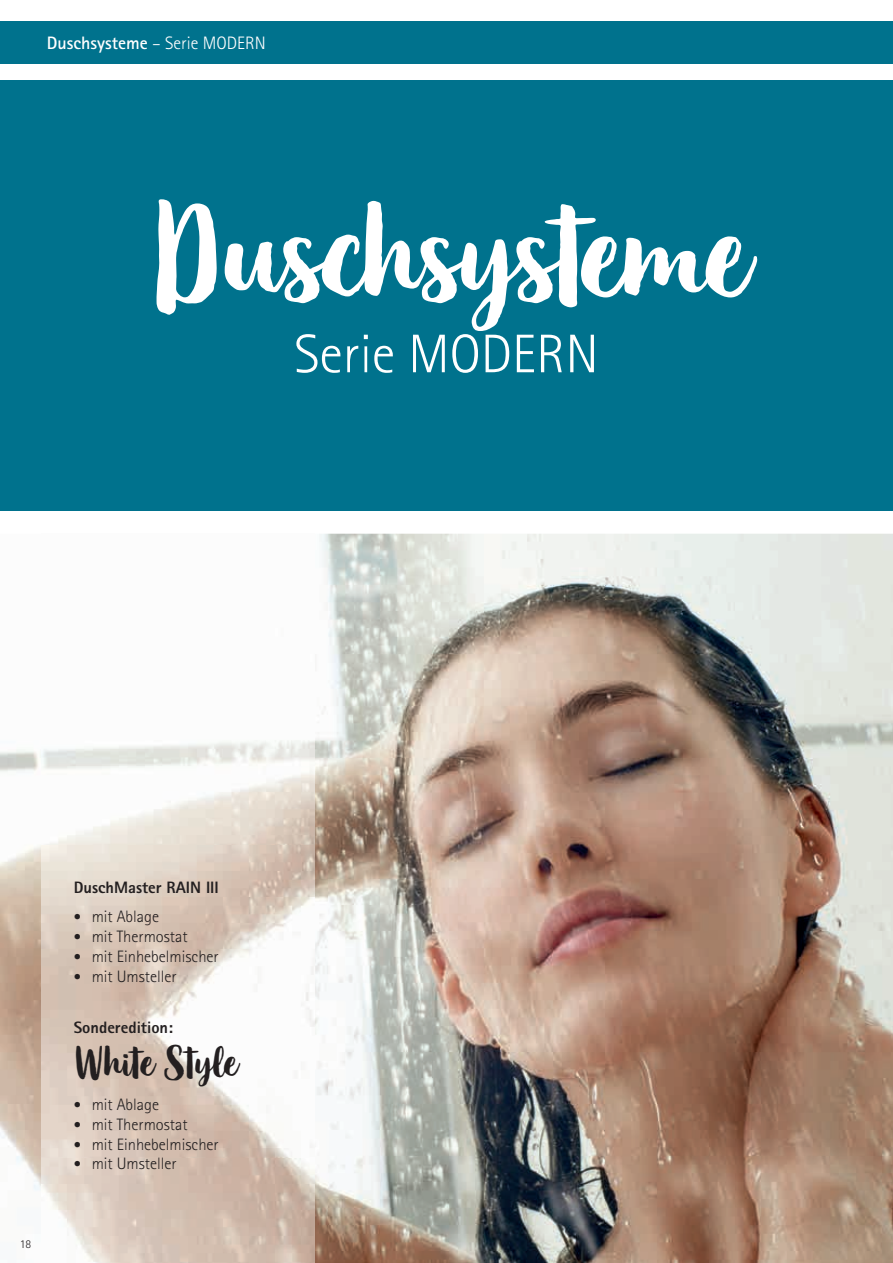
<style>
.page{position:relative;width:893px;height:1263px;background:#fff}
.page>*{position:absolute;margin:0;border:0;box-sizing:border-box;transform-origin:0 0}
.t1{font:142.8px "Organika Script";letter-spacing:.005em;color:#fff}
.t2{font:300 54.45px "Rotis Sans Serif Std";color:#fff}
.t3{font:45px "Organika Script";letter-spacing:-.005em;color:#231f20}
.t4{font:700 18px "Rotis Sans Serif Std";color:#fff}
.t5{font:300 18px "Rotis Sans Serif Std";color:#fff}
.t6{font:300 16.5px "Rotis Sans Serif Std";color:#231f20}
.t7{font:800 16.5px "Rotis Sans Serif Std";color:#231f20}
.t8{font:300 12px "Rotis Sans Serif Std";color:#231f20}
.s1{font-weight:300}
.s2{font-size:15px}
</style>
<div class="page">
<div style="left:0;top:81px;width:893px;height:430px;background:#00728d"></div>
<div style="left:0;top:21px;width:893px;height:43px;background:#00728d"></div>
<img style="left:0;top:534px;width:893px;height:729px">
<img style="left:42px;top:534px;width:273px;height:729px">
<p class="t4" style="left:47px;top:31px;width:220px">Duschsysteme <span class="s1">– Serie MODERN</span></p>
<p class="t5" style="left:203px;top:33px;width:58px">CLASSIC</p>
<h1 class="t1" style="left:148px;top:167px;width:595px">Duschsysteme</h1>
<h2 class="t2" style="left:294px;top:323px;width:306px">Serie MODERN</h2>
<p class="t8" style="left:20px;top:1237px;width:13px">18</p>
<p class="t7" style="left:74px;top:877px;width:147px">DuschMaster RAIN III</p>
<p class="t6" style="left:74px;top:907px;width:87px"><span class="s2">•</span> mit Ablage</p>
<p class="t6" style="left:74px;top:927px;width:115px"><span class="s2">•</span> mit Thermostat</p>
<p class="t6" style="left:74px;top:947px;width:147px"><span class="s2">•</span> mit Einhebelmischer</p>
<p class="t6" style="left:74px;top:966px;width:104px"><span class="s2">•</span> mit Umsteller</p>
<p class="t7" style="left:74px;top:1017px;width:101px">Sonderedition:</p>
<h3 class="t3" style="left:74px;top:1035px;width:163px">White Style</h3>
<p class="t6" style="left:74px;top:1095px;width:87px"><span class="s2">•</span> mit Ablage</p>
<p class="t6" style="left:74px;top:1115px;width:115px"><span class="s2">•</span> mit Thermostat</p>
<p class="t6" style="left:74px;top:1134px;width:147px"><span class="s2">•</span> mit Einhebelmischer</p>
<p class="t6" style="left:74px;top:1154px;width:104px"><span class="s2">•</span> mit Umsteller</p>
</div>
